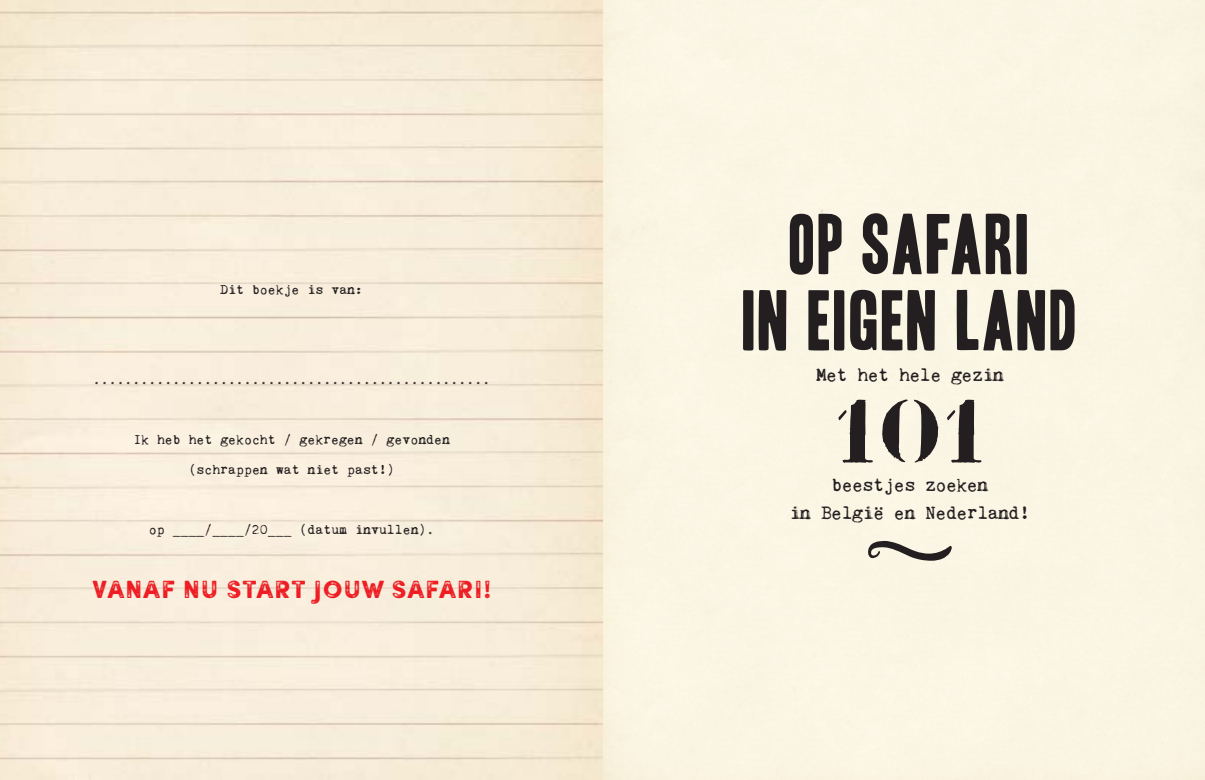
<style>
.page{position:relative;width:1205px;height:780px;background:#fff}
.page>*{position:absolute;margin:0;border:0;box-sizing:border-box;transform-origin:0 0}
.t1{font:97.38px "Flightcase";color:#231f20}
.t2{font:25px "Sofia Rough Black Three";color:#ee1d23}
.t3{font:19.12px/28.2px "Kingthings Trypewriter 2";letter-spacing:-.04em;color:#231f20;text-align:center}
.t4{font:13.75px/30px "Kingthings Trypewriter 2";letter-spacing:-.01em;color:#231f20;text-align:center}
</style>
<div class="page">
<img style="left:0;top:0;width:1205px;height:780px">
<svg style="left:743px;top:289px;width:331px;height:62px;background:#807c75"></svg>
<svg style="left:790px;top:213px;width:237px;height:62px;background:#858079"></svg>
<svg style="left:868px;top:541px;width:84px;height:19px;background:#a7a398"></svg>
<p class="t4" style="left:220px;top:275px;width:144px">Dit boekje is van:</p>
<p class="t4" style="left:93px;top:365px;width:399px">..................................................</p>
<p class="t4" style="left:133px;top:425px;width:318px">Ik heb het gekocht / gekregen / gevonden (schrappen wat niet past!)</p>
<p class="t4" style="left:149px;top:515px;width:287px">op ____/____/20___ (datum invullen).</p>
<h2 class="t2" style="left:92px;top:572px;width:401px">VANAF NU START JOUW SAFARI!</h2>
<h3 class="t3" style="left:816px;top:361px;width:190px">Met het hele gezin</h3>
<h1 class="t1" style="left:832px;top:377px;width:158px">101</h1>
<h3 class="t3" style="left:789px;top:470px;width:242px">beestjes zoeken<br>in België en Nederland!</h3>
</div>
